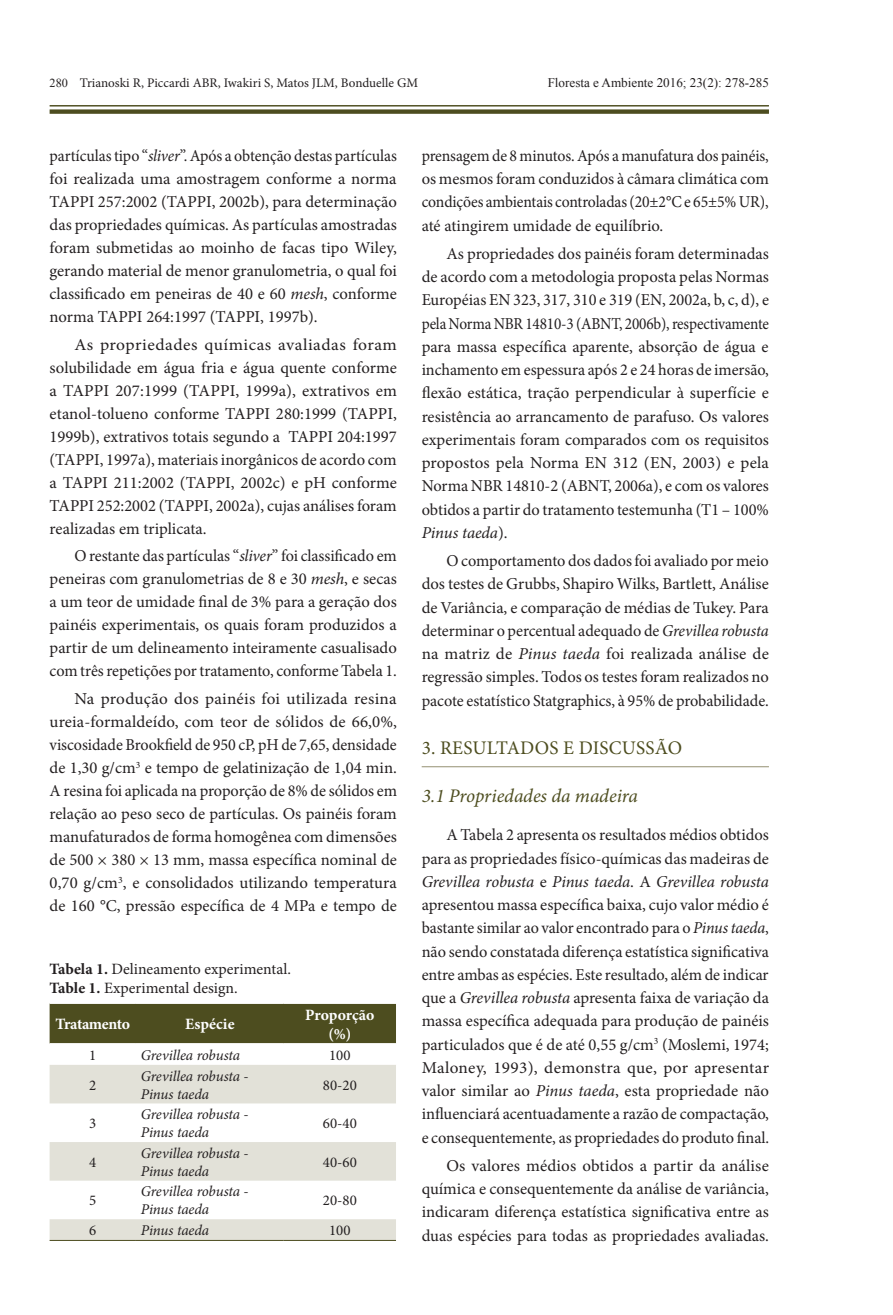
<style>
.page{position:relative;width:893px;height:1315px;background:#fff}
.page>*{position:absolute;margin:0;border:0;box-sizing:border-box;transform-origin:0 0}
.Heading2Alt{font:italic 19.25px "Minion Pro";letter-spacing:-.005em;color:#4d4d1f}
.Heading1{font:19.25px "Minion Pro";letter-spacing:.01em;color:#4d4d1f}
.Paragraph{font:16.62px/23.3px "Minion Pro";color:#231f20;text-align:justify}
.Paragraph-2{font:16.62px/22.9px "Minion Pro";color:#231f20;text-align:justify;scale:1.05 1}
.Paragraph-3{font:16.62px/22.9px "Minion Pro";color:#231f20;text-align:justify;scale:.96 1}
.Paragraph-4{font:16.62px/23.3px "Minion Pro";color:#231f20;text-align:justify;scale:.95 1}
.TableTitle{font:15.75px "Minion Pro";color:#231f20}
.TableHead{font:700 15.75px "Minion Pro";letter-spacing:-.01em;color:#fff}
.TableBody{font:italic 14.88px/17.8px "Minion Pro";letter-spacing:-.005em;color:#231f20}
.TableBody-2{font:14.88px "Minion Pro";color:#231f20}
.HeaderMasterB{font:13.12px "Minion Pro";color:#231f20}
.HeaderMasterB-2{font:13.12px "Times New Roman";color:#231f20}
.PageNumber{font:12.25px "Times New Roman";color:#231f20}
.s1{font-style:italic}
.s2{font-weight:700}
.s3{font-style:normal}
</style>
<div class="page">
<div style="left:50px;top:109px;width:719px;height:5px;background:#4d4d1f"></div>
<hr style="left:50px;top:105px;width:719px;height:1px;background:#4d4d1f">
<hr style="left:422px;top:766px;width:347px;height:1px;background:#959172">
<div style="left:50px;top:1004px;width:346px;height:39px;background:#4d4d1f"></div>
<svg style="left:50px;top:1065px;width:346px;height:175px;fill:#e2e1d8"></svg>
<hr style="left:50px;top:1240px;width:86px;height:1px;background:#4d4d1f">
<hr style="left:136px;top:1240px;width:148px;height:1px;background:#4d4d1f">
<hr style="left:284px;top:1240px;width:112px;height:1px;background:#4d4d1f">
<p class="PageNumber" style="left:50px;top:74px;width:20px">280</p>
<p class="HeaderMasterB" style="left:80px;top:74px;width:340px">Trianoski R, Piccardi ABR, Iwakiri S, Matos JLM, Bonduelle GM</p>
<p class="HeaderMasterB-2" style="left:548px;top:74px;width:223px">Floresta e Ambiente 2016; 23(2): 278-285</p>
<p class="Paragraph-3" style="left:50px;top:144px;width:363px">partículas tipo “<span class="s1">sliver</span>”. Após a obtenção destas partículas foi realizada uma amostragem conforme a norma TAPPI 257:2002 (TAPPI, 2002b), para determinação das propriedades químicas. As partículas amostradas foram submetidas ao moinho de facas tipo Wiley, gerando material de menor granulometria, o qual foi classificado em peneiras de 40 e 60 <span class="s1">mesh</span>, conforme norma TAPPI 264:1997 (TAPPI, 1997b).</p>
<p class="Paragraph-2" style="left:50px;top:333px;width:332px;text-indent:25px">As propriedades químicas avaliadas foram solubilidade em água fria e água quente conforme a TAPPI 207:1999 (TAPPI, 1999a), extrativos em etanol-tolueno conforme TAPPI 280:1999 (TAPPI, 1999b), extrativos totais segundo a TAPPI 204:1997 (TAPPI, 1997a), materiais inorgânicos de acordo com a TAPPI 211:2002 (TAPPI, 2002c) e pH conforme TAPPI 252:2002 (TAPPI, 2002a), cujas análises foram realizadas em triplicata.</p>
<p class="Paragraph" style="left:50px;top:545px;width:349px;text-indent:25px">O restante das partículas “<span class="s1">sliver</span>” foi classificado em peneiras com granulometrias de 8 e 30 <span class="s1">mesh</span>, e secas a um teor de umidade final de 3% para a geração dos painéis experimentais, os quais foram produzidos a partir de um delineamento inteiramente casualisado com três repetições por tratamento, conforme Tabela 1.</p>
<p class="Paragraph" style="left:50px;top:687px;width:349px;text-indent:25px">Na produção dos painéis foi utilizada resina ureia‑formaldeído, com teor de sólidos de 66,0%, viscosidade Brookfield de 950 cP, pH de 7,65, densidade de 1,30 g/cm<sup>3</sup> e tempo de gelatinização de 1,04 min.<br>A resina foi aplicada na proporção de 8% de sólidos em relação ao peso seco de partículas. Os painéis foram manufaturados de forma homogênea com dimensões de 500 × 380 × 13 mm, massa específica nominal de 0,70 g/cm<sup>3</sup>, e consolidados utilizando temperatura de 160 °C, pressão específica de 4 MPa e tempo de</p>
<p class="TableTitle" style="left:50px;top:958px;width:243px"><span class="s2">Tabela 1.</span> Delineamento experimental.</p>
<p class="TableTitle" style="left:50px;top:977px;width:190px"><span class="s2">Table 1.</span> Experimental design.</p>
<p class="TableHead" style="left:56px;top:1013px;width:76px">Tratamento</p>
<p class="TableHead" style="left:185px;top:1013px;width:51px">Espécie</p>
<p class="TableHead" style="left:305px;top:1003px;width:71px">Proporção</p>
<p class="TableHead" style="left:328px;top:1022px;width:25px">(%)</p>
<p class="TableBody-2" style="left:89px;top:1045px;width:9px">1</p>
<p class="TableBody" style="left:141px;top:1046px;width:101px">Grevillea robusta</p>
<p class="TableBody-2" style="left:329px;top:1045px;width:23px">100</p>
<p class="TableBody-2" style="left:89px;top:1075px;width:9px">2</p>
<p class="TableBody" style="left:141px;top:1067px;width:110px">Grevillea robusta <span class="s3">-<br></span>Pinus taeda</p>
<p class="TableBody-2" style="left:323px;top:1075px;width:35px">80-20</p>
<p class="TableBody-2" style="left:89px;top:1113px;width:9px">3</p>
<p class="TableBody" style="left:141px;top:1105px;width:110px">Grevillea robusta <span class="s3">-<br></span>Pinus taeda</p>
<p class="TableBody-2" style="left:323px;top:1113px;width:35px">60-40</p>
<p class="TableBody-2" style="left:89px;top:1152px;width:9px">4</p>
<p class="TableBody" style="left:141px;top:1144px;width:110px">Grevillea robusta <span class="s3">-<br></span>Pinus taeda</p>
<p class="TableBody-2" style="left:323px;top:1152px;width:35px">40-60</p>
<p class="TableBody-2" style="left:89px;top:1190px;width:9px">5</p>
<p class="TableBody" style="left:141px;top:1182px;width:110px">Grevillea robusta <span class="s3">-<br></span>Pinus taeda</p>
<p class="TableBody-2" style="left:323px;top:1190px;width:35px">20-80</p>
<p class="TableBody-2" style="left:89px;top:1220px;width:9px">6</p>
<p class="TableBody" style="left:141px;top:1221px;width:70px">Pinus taeda</p>
<p class="TableBody-2" style="left:329px;top:1220px;width:23px">100</p>
<p class="Paragraph-4" style="left:422px;top:144px;width:367px">prensagem de 8 minutos. Após a manufatura dos painéis, os mesmos foram conduzidos à câmara climática com condições ambientais controladas (20±2°C e 65±5% UR), até atingirem umidade de equilíbrio.</p>
<p class="Paragraph" style="left:422px;top:242px;width:349px;text-indent:25px">As propriedades dos painéis foram determinadas de acordo com a metodologia proposta pelas Normas Européias EN 323, 317, 310 e 319 (EN, 2002a, b, c, d), e pela Norma NBR 14810-3 (ABNT, 2006b), respectivamente para massa específica aparente, absorção de água e inchamento em espessura após 2 e 24 horas de imersão, flexão estática, tração perpendicular à superfície e resistência ao arrancamento de parafuso. Os valores experimentais foram comparados com os requisitos propostos pela Norma EN 312 (EN, 2003) e pela Norma NBR 14810-2 (ABNT, 2006a), e com os valores obtidos a partir do tratamento testemunha (T1 – 100% <span class="s1">Pinus taeda</span>).</p>
<p class="Paragraph" style="left:422px;top:549px;width:349px;text-indent:25px">O comportamento dos dados foi avaliado por meio dos testes de Grubbs, Shapiro Wilks, Bartlett, Análise de Variância, e comparação de médias de Tukey. Para determinar o percentual adequado de <span class="s1">Grevillea robusta </span>na matriz de <span class="s1">Pinus taeda</span> foi realizada análise de regressão simples. Todos os testes foram realizados no pacote estatístico Statgraphics, à 95% de probabilidade.</p>
<p class="Heading1" style="left:422px;top:735px;width:262px">3. RESULTADOS E DISCUSSÃO</p>
<p class="Heading2Alt" style="left:422px;top:783px;width:218px">3.1 Propriedades da madeira</p>
<p class="Paragraph" style="left:422px;top:823px;width:349px;text-indent:25px">A Tabela 2 apresenta os resultados médios obtidos para as propriedades físico-químicas das madeiras de <span class="s1">Grevillea robusta</span> e <span class="s1">Pinus taeda</span>. A <span class="s1">Grevillea robusta </span>apresentou massa específica baixa, cujo valor médio é bastante similar ao valor encontrado para o <span class="s1">Pinus taeda</span>, não sendo constatada diferença estatística significativa entre ambas as espécies. Este resultado, além de indicar que a <span class="s1">Grevillea robusta</span> apresenta faixa de variação da massa específica adequada para produção de painéis particulados que é de até 0,55 g/cm<sup>3</sup> (Moslemi, 1974; Maloney, 1993), demonstra que, por apresentar valor similar ao <span class="s1">Pinus taeda</span>, esta propriedade não influenciará acentuadamente a razão de compactação, e consequentemente, as propriedades do produto final.</p>
<p class="Paragraph" style="left:422px;top:1154px;width:349px;text-indent:25px">Os valores médios obtidos a partir da análise química e consequentemente da análise de variância, indicaram diferença estatística significativa entre as duas espécies para todas as propriedades avaliadas.</p>
</div>
